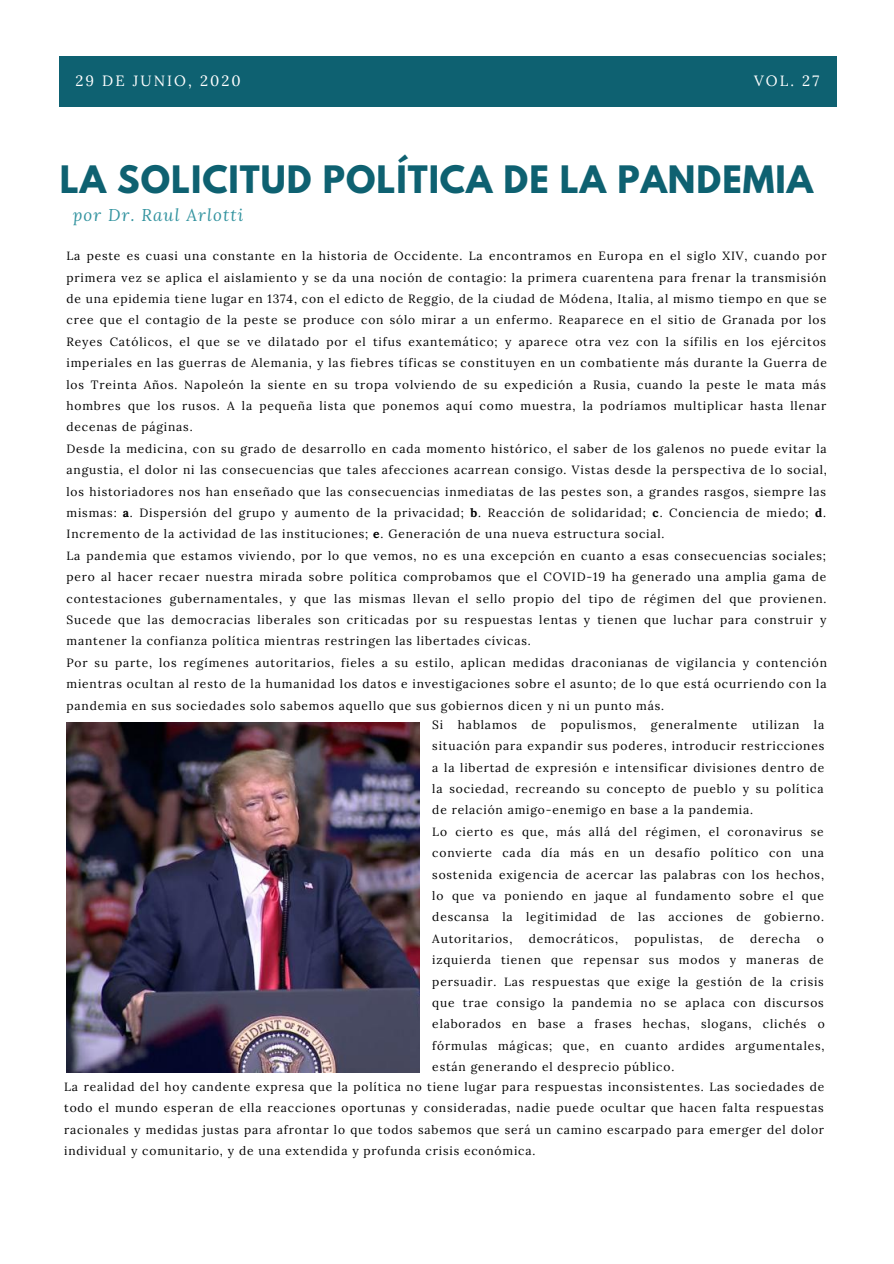
<style>
.page{position:relative;width:894px;height:1264px;background:#fff}
.page>*{position:absolute;margin:0;border:0;box-sizing:border-box;transform-origin:0 0}
.t1{font:700 33.45px "League Spartan";letter-spacing:.03em;color:#0e6171}
.t2{font:italic 16.95px "Lora";letter-spacing:.07em;color:#3494a0}
.t3{font:14.85px "Lora";letter-spacing:.14em;color:#fff}
.t4{font:12px/21.5px "Lora";letter-spacing:.07em;color:#000}
.s1{font-weight:700}
</style>
<div class="page">
<img style="left:66px;top:722px;width:353px;height:350px">
<div style="left:60px;top:56px;width:776px;height:50px;background:#0e6171"></div>
<p class="t3" style="left:75px;top:71px;width:167px">29 DE JUNIO, 2020</p>
<p class="t3" style="left:753px;top:71px;width:67px">VOL. 27</p>
<h1 class="t1" style="left:60px;top:162px;width:754px">LA SOLICITUD POLÍTICA DE LA PANDEMIA</h1>
<h2 class="t2" style="left:73px;top:204px;width:172px">por Dr. Raul Arlotti</h2>
<p class="t4" style="left:66px;top:245px;width:761px">La peste es cuasi una constante en la historia de Occidente. La encontramos en Europa en el siglo XIV, cuando por primera vez se aplica el aislamiento y se da una noción de contagio: la primera cuarentena para frenar la transmisión de una epidemia tiene lugar en 1374, con el edicto de Reggio, de la ciudad de Módena, Italia, al mismo tiempo en que se cree que el contagio de la peste se produce con sólo mirar a un enfermo. Reaparece en el sitio de Granada por los Reyes Católicos, el que se ve dilatado por el tifus exantemático; y aparece otra vez con la sífilis en los ejércitos imperiales en las guerras de Alemania, y las fiebres tíficas se constituyen en un combatiente más durante la Guerra de los Treinta Años. Napoleón la siente en su tropa volviendo de su expedición a Rusia, cuando la peste le mata más hombres que los rusos. A la pequeña lista que ponemos aquí como muestra, la podríamos multiplicar hasta llenar decenas de páginas.<br>Desde la medicina, con su grado de desarrollo en cada momento histórico, el saber de los galenos no puede evitar la angustia, el dolor ni las consecuencias que tales afecciones acarrean consigo. Vistas desde la perspectiva de lo social, los historiadores nos han enseñado que las consecuencias inmediatas de las pestes son, a grandes rasgos, siempre las mismas: <span class="s1">a</span>. Dispersión del grupo y aumento de la privacidad; <span class="s1">b</span>. Reacción de solidaridad; <span class="s1">c</span>. Conciencia de miedo; <span class="s1">d</span>.<br>Incremento de la actividad de las instituciones; <span class="s1">e</span>. Generación de una nueva estructura social.<br>La pandemia que estamos viviendo, por lo que vemos, no es una excepción en cuanto a esas consecuencias sociales; pero al hacer recaer nuestra mirada sobre política comprobamos que el COVID-19 ha generado una amplia gama de contestaciones gubernamentales, y que las mismas llevan el sello propio del tipo de régimen del que provienen.<br>Sucede que las democracias liberales son criticadas por su respuestas lentas y tienen que luchar para construir y mantener la confianza política mientras restringen las libertades cívicas.<br>Por su parte, los regímenes autoritarios, fieles a su estilo, aplican medidas draconianas de vigilancia y contención mientras ocultan al resto de la humanidad los datos e investigaciones sobre el asunto; de lo que está ocurriendo con la pandemia en sus sociedades solo sabemos aquello que sus gobiernos dicen y ni un punto más.</p>
<p class="t4" style="left:432px;top:713px;width:393px">Si hablamos de populismos, generalmente utilizan la situación para expandir sus poderes, introducir restricciones a la libertad de expresión e intensificar divisiones dentro de la sociedad, recreando su concepto de pueblo y su política de relación amigo-enemigo en base a la pandemia.<br>Lo cierto es que, más allá del régimen, el coronavirus se convierte cada día más en un desafío político con una sostenida exigencia de acercar las palabras con los hechos, lo que va poniendo en jaque al fundamento sobre el que descansa la legitimidad de las acciones de gobierno.<br>Autoritarios,</p>
<p class="t4" style="left:528px;top:927px;width:91px">democráticos,</p>
<p class="t4" style="left:634px;top:927px;width:70px">populistas,</p>
<p class="t4" style="left:719px;top:927px;width:16px">de</p>
<p class="t4" style="left:750px;top:927px;width:52px">derecha</p>
<p class="t4" style="left:432px;top:927px;width:394px;text-align:justify;text-indent:384px">o izquierda tienen que repensar sus modos y maneras de persuadir. Las respuestas que exige la gestión de la crisis que trae consigo la pandemia no se aplaca con discursos elaborados en base a frases hechas, slogans, clichés o fórmulas mágicas; que, en cuanto ardides argumentales, están generando el desprecio público.</p>
<p class="t4" style="left:64px;top:1075px;width:761px;text-align:justify">La realidad del hoy candente expresa que la política no tiene lugar para respuestas inconsistentes. Las sociedades de todo el mundo esperan de ella reacciones oportunas y consideradas, nadie puede ocultar que hacen falta respuestas racionales y medidas justas para afrontar lo que todos sabemos que será un camino escarpado para emerger del dolor individual y comunitario, y de una extendida y profunda crisis económica.</p>
</div>
